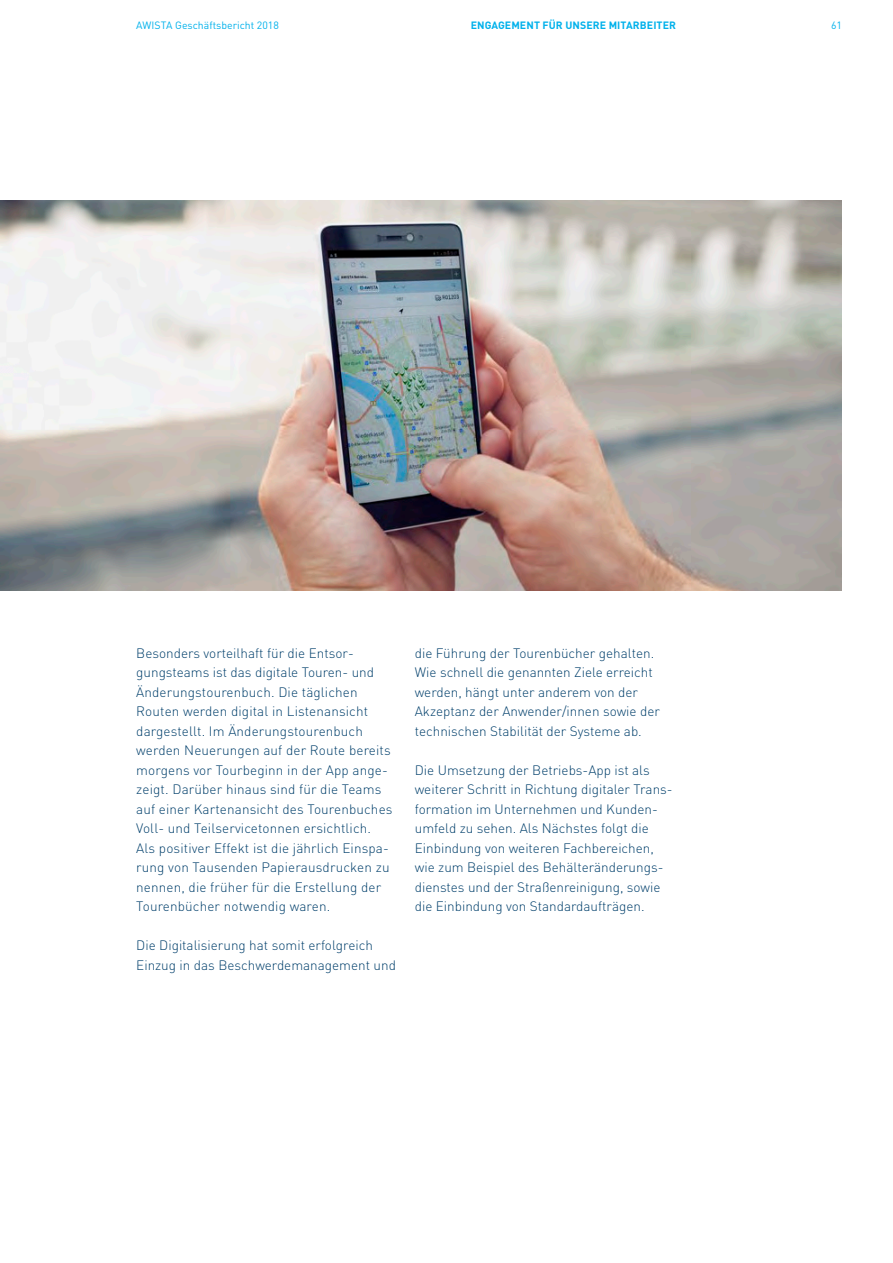
<style>
.page{position:relative;width:893px;height:1263px;background:#fff}
.page>*{position:absolute;margin:0;border:0;box-sizing:border-box;transform-origin:0 0}
.t1{font:300 13.5px/19.5px "DIN Pro";color:#003f6b}
.t2{font:700 10.5px "DIN Pro";letter-spacing:.01em;color:#00b1eb}
.t3{font:10.5px "DIN Pro";color:#00b1eb}
</style>
<div class="page">
<img style="left:0;top:201px;width:842px;height:390px">
<p class="t3" style="left:136px;top:18px;width:144px">AWISTA Geschäftsbericht 2018</p>
<p class="t2" style="left:471px;top:18px;width:207px">ENGAGEMENT FÜR UNSERE MITARBEITER</p>
<p class="t3" style="left:831px;top:18px;width:12px">61</p>
<p class="t1" style="left:136px;top:642px;width:258px">Besonders vorteilhaft für die Entsor&shy;gungsteams ist das digitale Touren- und Änderungstourenbuch. Die täglichen Routen werden digital in Listenansicht dargestellt. Im Änderungstourenbuch werden Neuerungen auf der Route bereits morgens vor Tourbeginn in der App ange&shy;zeigt. Darüber hinaus sind für die Teams auf einer Kartenansicht des Tourenbuches Voll- und Teilservicetonnen ersichtlich.<br>Als positiver Effekt ist die jährlich Einspa&shy;rung von Tausenden Papierausdrucken zu nennen, die früher für die Erstellung der Tourenbücher notwendig waren.</p>
<p class="t1" style="left:136px;top:935px;width:261px">Die Digitalisierung hat somit erfolgreich<br>Einzug in das Beschwerdemanagement und</p>
<p class="t1" style="left:415px;top:642px;width:247px">die Führung der Tourenbücher gehalten.<br>Wie schnell die genannten Ziele erreicht werden, hängt unter anderem von der Akzeptanz der Anwender/innen sowie der technischen Stabilität der Systeme ab.</p>
<p class="t1" style="left:415px;top:759px;width:259px">Die Umsetzung der Betriebs-App ist als weiterer Schritt in Richtung digitaler Trans&shy;formation im Unternehmen und Kunden&shy;umfeld zu sehen. Als Nächstes folgt die Einbindung von weiteren Fachbereichen, wie zum Beispiel des Behälteränderungs&shy;dienstes und der Straßenreinigung, sowie die Einbindung von Standardaufträgen.</p>
</div>
